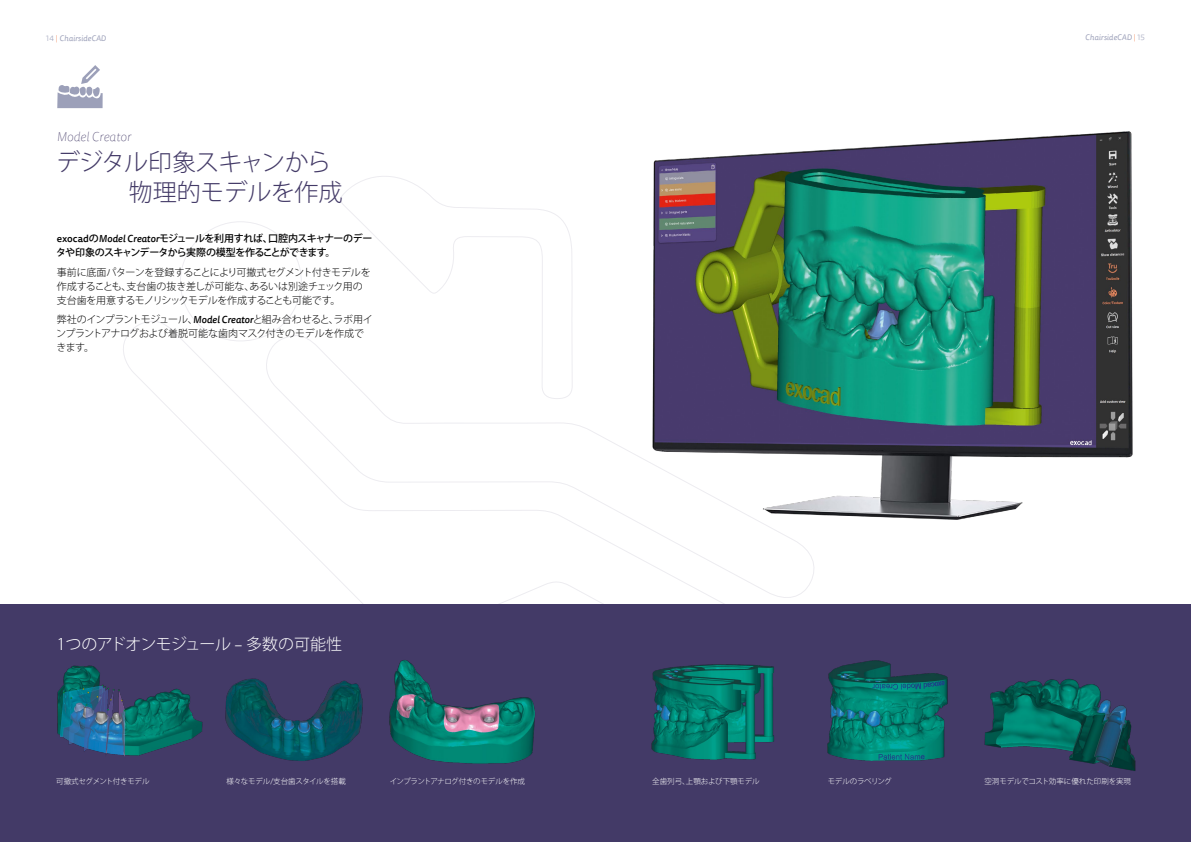
<style>
.page{position:relative;width:1191px;height:842px;background:#fff}
.page>*{position:absolute;margin:0;border:0;box-sizing:border-box;transform-origin:0 0}
.t1{font:300 24px/30px "Koz Go Pr 6 N";letter-spacing:-.02em;color:#433a67}
.t2{font:300 16px "Koz Go Pr 6 N";letter-spacing:-.02em;color:#fff}
.t3{font:italic 100 13px "Tisa Sans Pro";color:#433a67}
.t4{font:300 10px/14px "Koz Go Pro";letter-spacing:-.035em;color:#000}
.t5{font:500 10px/14px "Koz Go Pro";letter-spacing:-.06em;color:#000}
.t6{font:italic 8px "Tisa Sans Pro";color:#9ca0b9}
.t7{font:300 7.5px "Koz Go Pro";letter-spacing:-.02em;color:#fff}
.t8{font:300 7.5px "Koz Go Pro";letter-spacing:-.045em;color:#fff}
.t9{font:300 7.5px "Koz Go Pro";color:#fff}
.t10{font:300 7.5px "Koz Go Pro";letter-spacing:-.05em;color:#fff}
.s1{font-weight:300;font-style:normal}
.s2{font-weight:300;font-style:normal;color:#f08a5f}
.s3{font-family:"Tisa Sans Pro"}
.s4{font-family:"Tisa Sans Pro";font-style:italic}
.s5{font-family:"Tisa Sans Pro";font-weight:500;font-style:italic}
</style>
<div class="page">
<svg style="left:120px;top:321px;width:698px;height:284px"></svg>
<svg style="left:264px;top:334px;width:554px;height:268px"></svg>
<svg style="left:337px;top:176px;width:236px;height:224px"></svg>
<svg style="left:180px;top:221px;width:122px;height:121px"></svg>
<div style="left:0;top:605px;width:1191px;height:237px;background:#433a67"></div>
<img style="left:827px;top:660px;width:121px;height:101px">
<img style="left:984px;top:679px;width:152px;height:92px">
<img style="left:651px;top:664px;width:123px;height:96px">
<img style="left:57px;top:665px;width:146px;height:91px">
<img style="left:225px;top:678px;width:138px;height:83px">
<img style="left:389px;top:660px;width:146px;height:104px">
<img style="left:618px;top:131px;width:515px;height:401px">
<svg style="left:57px;top:65px;width:46px;height:43px"></svg>
<p class="t6" style="left:46px;top:33px;width:61px"><span class="s1">14</span> <span class="s2">|</span> ChairsideCAD</p>
<p class="t6" style="left:1085px;top:32px;width:61px">ChairsideCAD <span class="s2">|</span> <span class="s1">15</span></p>
<h3 class="t3" style="left:57px;top:128px;width:76px">Model Creator</h3>
<h1 class="t1" style="left:129px;top:147px;width:215px;text-indent:-72px">デジタル印象スキャンから物理的モデルを作成</h1>
<p class="t5" style="left:56px;top:232px;width:318px"><span class="s3">exocad</span>の<span class="s4">Model Creator</span>モジュールを利用すれば、口腔内スキャナーのデータや印象のスキャンデータから実際の模型を作ることができます。</p>
<p class="t4" style="left:57px;top:265px;width:315px">事前に底面パターンを登録することにより可撤式セグメント付きモデルを作成することも、支台歯の抜き差しが可能な、あるいは別途チェック用の支台歯を用意するモノリシックモデルを作成することも可能です。</p>
<p class="t4" style="left:56px;top:313px;width:318px">弊社のインプラントモジュール、<span class="s5">Model Creator</span>と組み合わせると、ラボ用インプラントアナログおよび着脱可能な歯肉マスク付きのモデルを作成できます。</p>
<h2 class="t2" style="left:57px;top:635px;width:287px">1つのアドオンモジュール <span class="s3">–</span> 多数の可能性</h2>
<p class="t7" style="left:56px;top:776px;width:95px">可撤式セグメント付きモデル</p>
<p class="t7" style="left:227px;top:776px;width:121px">様々なモデル/支台歯スタイルを搭載</p>
<p class="t8" style="left:390px;top:776px;width:137px">インプラントアナログ付きのモデルを作成</p>
<p class="t9" style="left:652px;top:776px;width:109px">全歯列弓、上顎および下顎モデル</p>
<p class="t10" style="left:827px;top:776px;width:65px">モデルのラベリング</p>
<p class="t7" style="left:984px;top:776px;width:148px">空洞モデルでコスト効率に優れた印刷を実現</p>
</div>
